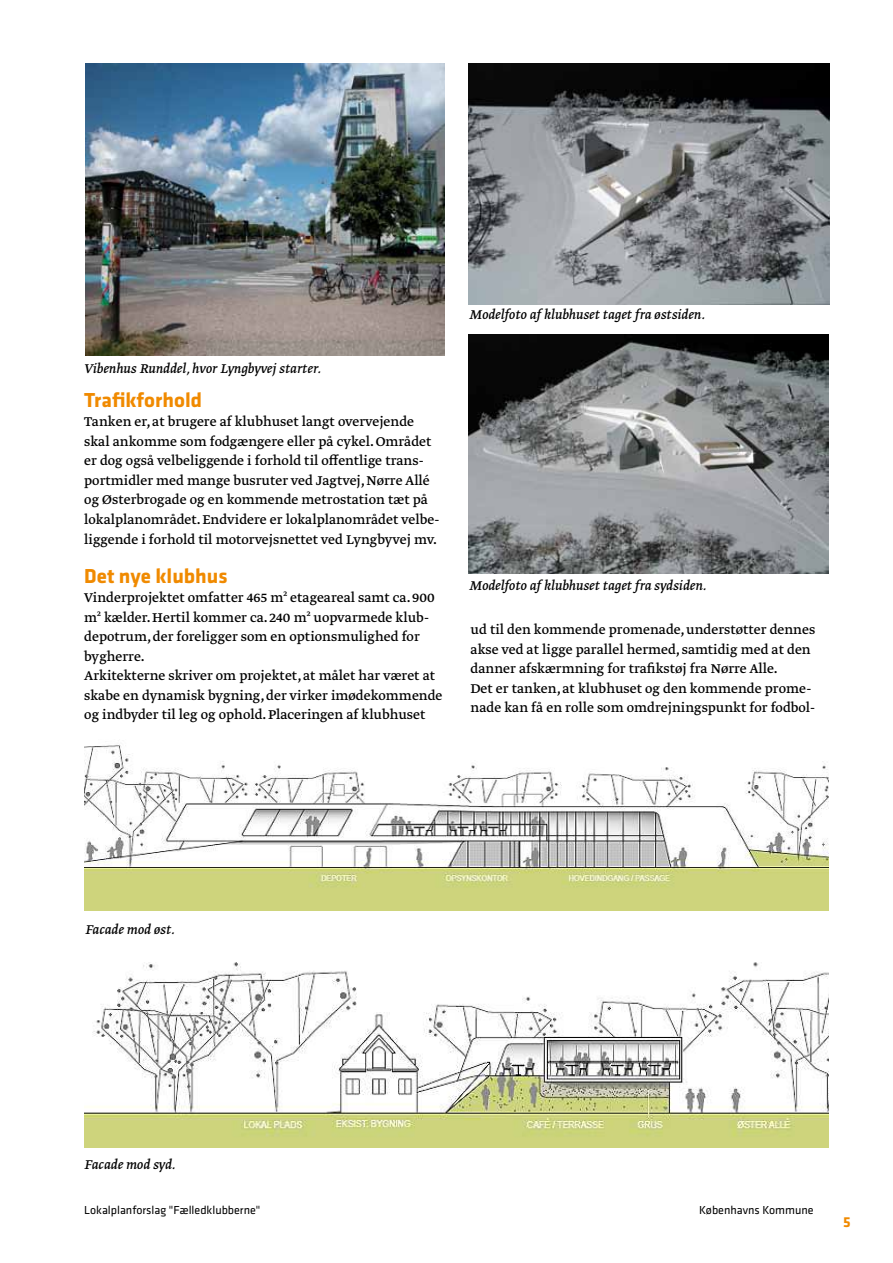
<style>
.page{position:relative;width:893px;height:1263px;background:#fff}
.page>*{position:absolute;margin:0;border:0;box-sizing:border-box;transform-origin:0 0}
.t1{font:700 21px "Klavika";color:#f08a00}
.t2{font:15px/19.5px "Greta Text";color:#000}
.t3{font:italic 15px "Greta Text";color:#000}
.t4{font:700 15px "Klavika";color:#f08a00}
.t5{font:12px "Klavika";color:#000}
</style>
<div class="page">
<img style="left:85px;top:64px;width:359px;height:292px">
<img style="left:469px;top:334px;width:359px;height:240px">
<img style="left:469px;top:64px;width:360px;height:240px">
<img style="left:85px;top:962px;width:743px;height:186px">
<img style="left:85px;top:744px;width:744px;height:166px">
<p class="t3" style="left:84px;top:363px;width:238px">Vibenhus Runddel, hvor Lyngbyvej starter.</p>
<h1 class="t1" style="left:84px;top:392px;width:119px">Trafikforhold</h1>
<p class="t2" style="left:84px;top:413px;width:357px">Tanken er, at brugere af klubhuset langt overvejende skal ankomme som fodgængere eller på cykel. Området er dog også velbeliggende i forhold til offentlige trans&shy;portmidler med mange busruter ved Jagtvej, Nørre Allé og Østerbrogade og en kommende metrostation tæt på lokalplanområdet. Endvidere er lokalplanområdet velbe&shy;liggende i forhold til motorvejsnettet ved Lyngbyvej mv.</p>
<h1 class="t1" style="left:84px;top:567px;width:145px">Det nye klubhus</h1>
<p class="t2" style="left:84px;top:589px;width:360px">Vinderprojektet omfatter 465 m² etageareal samt ca. 900 m² kælder. Hertil kommer ca. 240 m² uopvarmede klub&shy;depotrum, der foreligger som en optionsmulighed for bygherre.<br>Arkitekterne skriver om projektet, at målet har været at skabe en dynamisk bygning, der virker imødekommende og indbyder til leg og ophold. Placeringen af klubhuset</p>
<p class="t3" style="left:469px;top:308px;width:237px">Modelfoto af klubhuset taget fra østsiden.</p>
<p class="t3" style="left:469px;top:579px;width:239px">Modelfoto af klubhuset taget fra sydsiden.</p>
<p class="t2" style="left:471px;top:621px;width:346px">ud til den kommende promenade, understøtter dennes akse ved at ligge parallel hermed, samtidig med at den danner afskærmning for trafikstøj fra Nørre Alle.<br>Det er tanken, at klubhuset og den kommende prome&shy;nade kan få en rolle som omdrejningspunkt for fodbol-</p>
<p class="t3" style="left:85px;top:924px;width:91px">Facade mod øst.</p>
<p class="t3" style="left:84px;top:1159px;width:93px">Facade mod syd.</p>
<p class="t5" style="left:84px;top:1205px;width:178px">Lokalplanforslag "Fælledklubberne"</p>
<p class="t5" style="left:699px;top:1205px;width:116px">Københavns Kommune</p>
<p class="t4" style="left:843px;top:1216px;width:9px">5</p>
</div>
